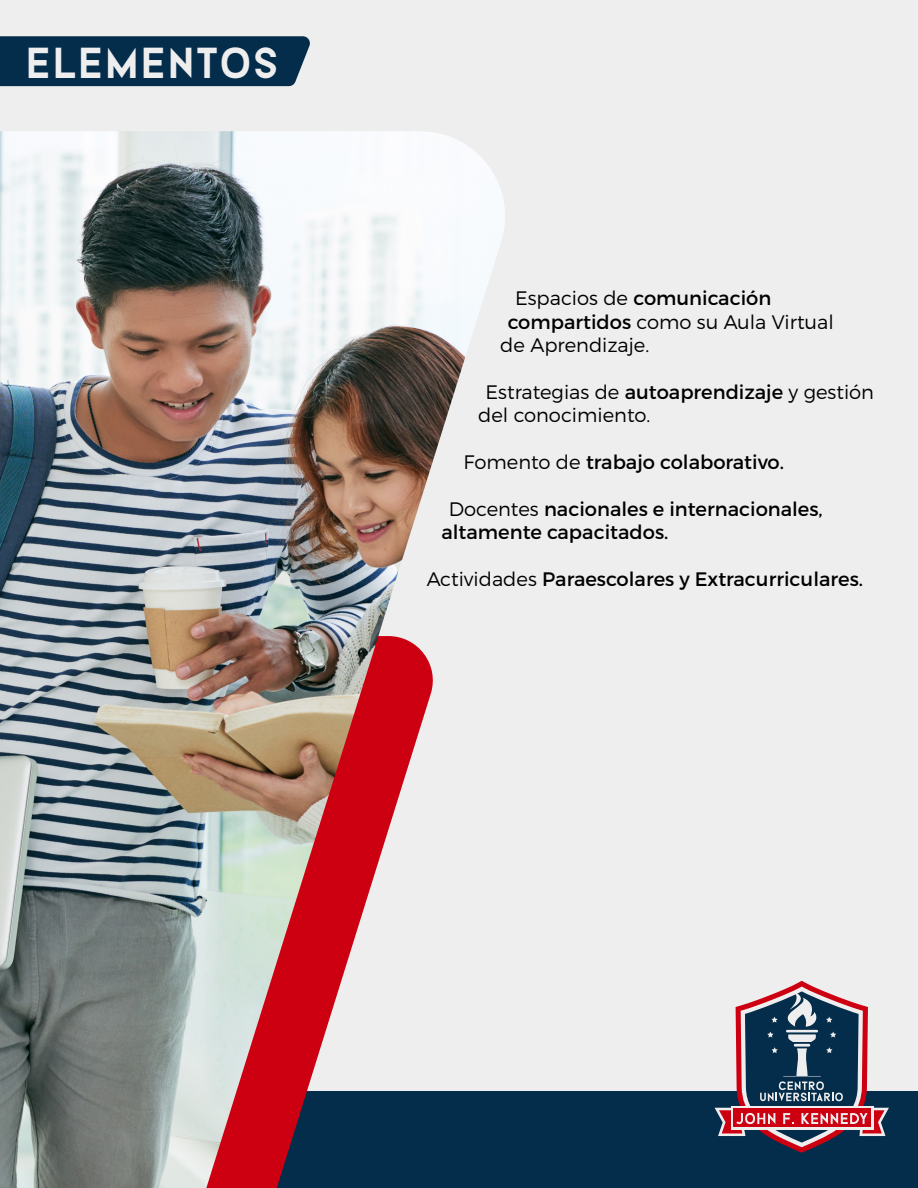
<style>
.page{position:relative;width:918px;height:1188px;background:#efeeee}
.page>*{position:absolute;margin:0;border:0;box-sizing:border-box;transform-origin:0 0}
.t1{font:46.5px "Neura";letter-spacing:.08em;color:#efeeee}
.t2{font:19.5px/23.4px "Montserrat";color:#000}
.t3{font:300 19.5px/23.4px "Montserrat";color:#000}
.s1{font-weight:300}
.s2{font-weight:400}
</style>
<div class="page">
<div style="left:0;top:1092px;width:918px;height:96px;background:#042d4c"></div>
<svg style="left:715px;top:981px;width:174px;height:172px"></svg>
<div style="left:0;top:36px;width:310px;height:50px;background:#042d4c"></div>
<img style="left:0;top:131px;width:518px;height:1057px">
<h1 class="t1" style="left:27px;top:39px;width:252px">ELEMENTOS</h1>
<p class="t2" style="left:515px;top:287px;width:258px"><span class="s1">Espacios de</span> comunicación</p>
<p class="t3" style="left:508px;top:310px;width:328px"><span class="s2">compartidos</span> como su Aula Virtual</p>
<p class="t3" style="left:500px;top:333px;width:150px">de Aprendizaje.</p>
<p class="t3" style="left:478px;top:380px;width:397px;text-indent:7px">Estrategias de <span class="s2">autoaprendizaje</span> y gestión del conocimiento.</p>
<p class="t2" style="left:464px;top:450px;width:322px"><span class="s1">Fomento de</span> trabajo colaborativo.</p>
<p class="t2" style="left:441px;top:497px;width:383px;text-indent:7px"><span class="s1">Docentes</span> nacionales e internacionales, altamente capacitados.</p>
<p class="t2" style="left:427px;top:567px;width:438px"><span class="s1">Actividades</span> Paraescolares y Extracurriculares.</p>
</div>
